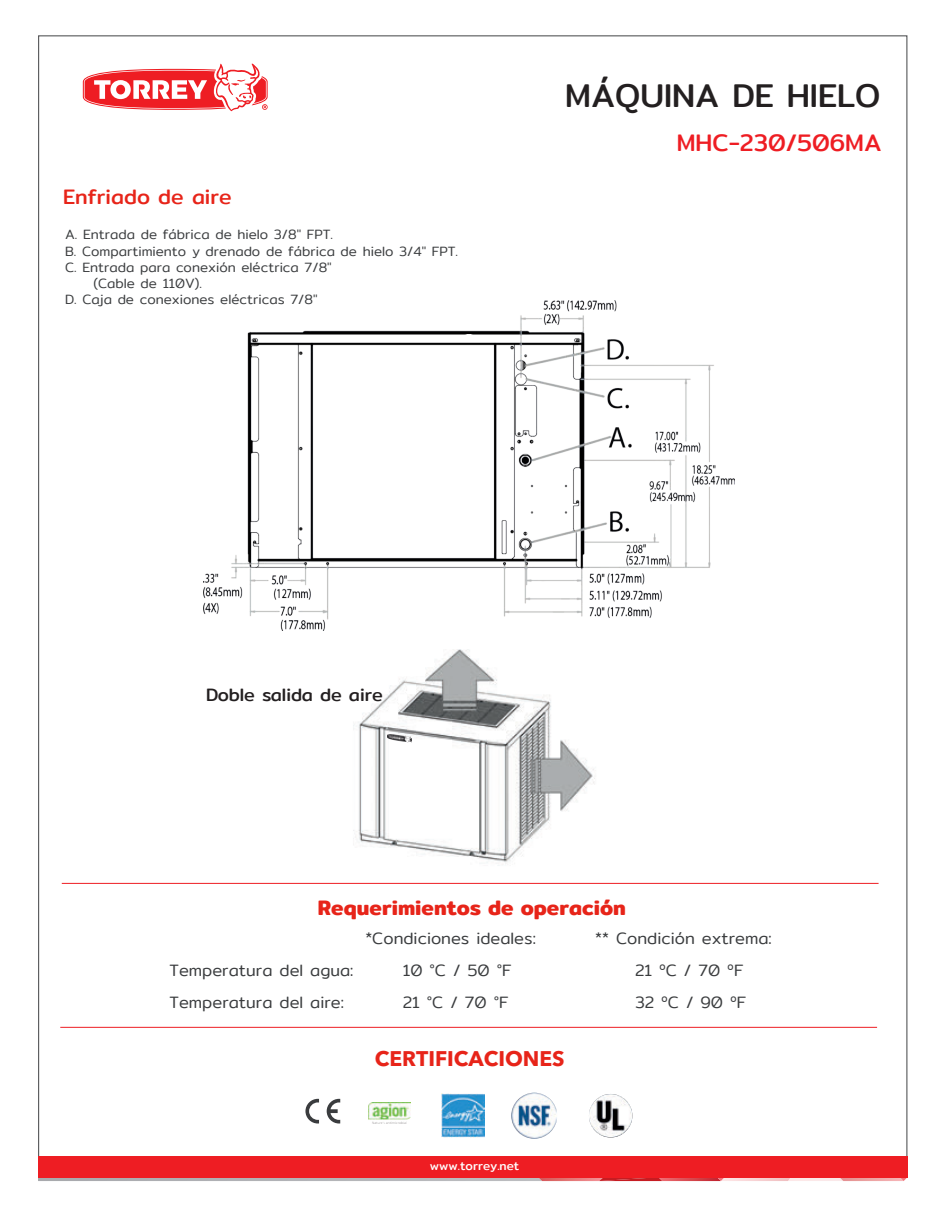
<style>
.page{position:relative;width:944px;height:1214px;background:#fff}
.page>*{position:absolute;margin:0;border:0;box-sizing:border-box;transform-origin:0 0}
.t1{font:33px "Mitr";color:#231f20}
.t2{font:24px "Mitr";color:#ee1d23}
.t3{font:600 21px "Mitr";color:#e72419}
.t4{font:700 21px "Avenir Next LT Pro";color:#e72419}
.t5{font:21px "Mitr";color:#e72419}
.t6{font:18px "Mitr";color:#231f20}
.t7{font:300 16.5px/31.2px "Mitr";color:#3a3c3e}
.t8{font:300 13.5px "Mitr";color:#3a3c3e}
.t9{font:12px "Mitr";color:#fff}
</style>
<div class="page">
<img style="left:204px;top:301px;width:530px;height:329px">
<svg style="left:38px;top:1177px;width:869px;height:4px"></svg>
<div style="left:38px;top:1156px;width:869px;height:21px;background:#ee1d23"></div>
<hr style="left:62px;top:883px;width:816px;height:1px;background:#ee1d23">
<hr style="left:60px;top:1027px;width:817px;height:1px;background:#ee1d23">
<svg style="left:83px;top:64px;width:185px;height:47px"></svg>
<svg style="left:466px;top:334px;width:6px;height:7px"></svg>
<svg style="left:305px;top:1098px;width:14px;height:25px"></svg>
<svg style="left:327px;top:1098px;width:13px;height:25px"></svg>
<img style="left:369px;top:1102px;width:41px;height:21px">
<img style="left:441px;top:1093px;width:43px;height:45px">
<img style="left:511px;top:1092px;width:46px;height:46px;border-radius:23px">
<img style="left:589px;top:1094px;width:43px;height:43px;border-radius:22px">
<img style="left:353px;top:649px;width:242px;height:217px">
<img style="left:388px;top:735px;width:23px;height:7px">
<h1 class="t1" style="left:565px;top:71px;width:316px">MÁQUINA DE HIELO</h1>
<h3 class="t5" style="left:63px;top:181px;width:170px">Enfriado de aire</h3>
<p class="t8" style="left:65px;top:225px;width:269px">A. Entrada de fábrica de hielo 3/8" FPT.</p>
<p class="t8" style="left:65px;top:241px;width:394px">B. Compartimiento y drenado de fábrica de hielo 3/4" FPT.</p>
<p class="t8" style="left:65px;top:257px;width:268px">C. Entrada para conexión eléctrica 7/8"</p>
<p class="t8" style="left:93px;top:273px;width:110px">(Cable de 110V).</p>
<p class="t8" style="left:65px;top:290px;width:254px">D. Caja de conexiones eléctricas 7/8"</p>
<h2 class="t2" style="left:676px;top:125px;width:206px">MHC-230/506MA</h2>
<h3 class="t6" style="left:206px;top:681px;width:178px">Doble salida de aire</h3>
<h3 class="t3" style="left:318px;top:891px;width:309px">Requerimientos de operación</h3>
<p class="t7" style="left:169px;top:954px;width:185px">Temperatura del agua:</p>
<p class="t7" style="left:170px;top:987px;width:176px">Temperatura del aire:</p>
<p class="t7" style="left:403px;top:923px;width:135px;text-indent:-37px">*Condiciones ideales:<br>10 °C / 50 °F</p>
<p class="t7" style="left:595px;top:922px;width:178px">** Condición extrema:</p>
<p class="t7" style="left:635px;top:954px;width:110px">21 ºC / 70 ºF</p>
<p class="t7" style="left:403px;top:987px;width:107px">21 °C / 70 °F</p>
<p class="t7" style="left:635px;top:987px;width:113px">32 ºC / 90 ºF</p>
<h3 class="t4" style="left:375px;top:1045px;width:191px">CERTIFICACIONES</h3>
<p class="t9" style="left:430px;top:1156px;width:91px">www.torrey.net</p>
</div>
